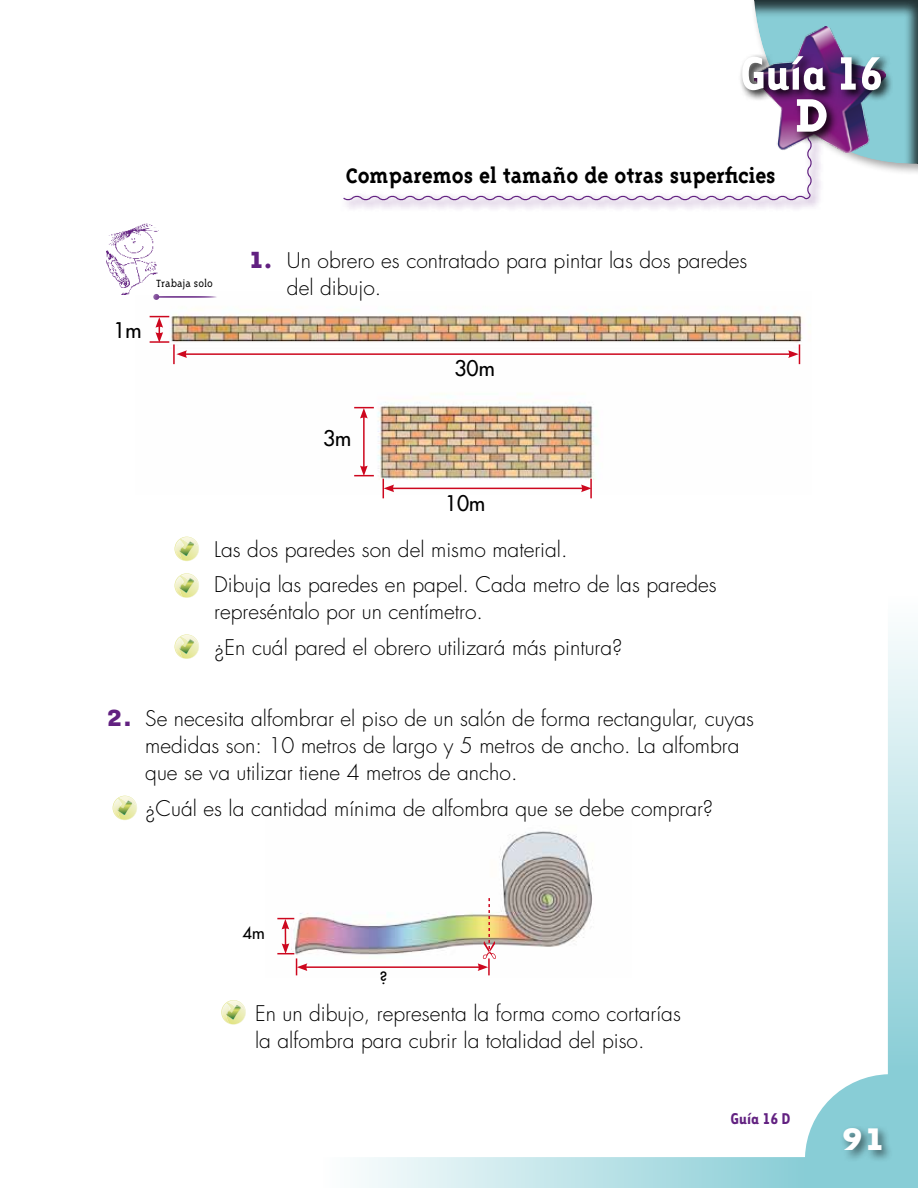
<style>
.page{position:relative;width:918px;height:1188px;background:#fff}
.page>*{position:absolute;margin:0;border:0;box-sizing:border-box;transform-origin:0 0}
.t1{font:700 54px "Tarzana Narrow";color:#fff}
.t2{font:800 54px "Triplex Serif";color:#fff}
.t3{font:700 36px "Tarzana Wide";color:#fff}
.t4{font:700 24px "Triplex Serif";color:#000}
.t5{font:300 21px/27px "Futura";color:#000}
.t6{font:21px "Futura";color:#000}
.t7{font:700 18px "Tarzana Narrow";color:#622181}
.t8{font:16.5px "Futura";color:#000}
.t9{font:300 12px "Triplex Serif";color:#000}
.s1{font-family:"Tarzana Wide";font-weight:700;font-size:27px;color:#622181}
.s2{font-weight:700;color:#622181}
</style>
<div class="page">
<img style="left:277px;top:913px;width:45px;height:63px">
<hr style="left:305px;top:966px;width:175px;height:2px;background:#cd071e">
<svg style="left:322px;top:634px;width:596px;height:554px"></svg>
<svg style="left:277px;top:918px;width:30px;height:57px"></svg>
<img style="left:149px;top:309px;width:654px;height:186px">
<svg style="left:346px;top:202px;width:473px;height:7px;fill:#f0eaf3"></svg>
<svg style="left:343px;top:165px;width:575px;height:37px"></svg>
<div style="left:752px;top:0;width:166px;height:165px;background:#000;opacity:.75"></div>
<img style="left:755px;top:27px;width:130px;height:125px">
<img style="left:740px;top:52px;width:153px;height:92px">
<img style="left:106px;top:223px;width:52px;height:72px">
<hr style="left:156px;top:296px;width:62px;height:2px;background:#622181">
<svg style="left:153px;top:294px;width:6px;height:6px"></svg>
<svg style="left:175px;top:537px;width:24px;height:24px"></svg>
<svg style="left:175px;top:573px;width:24px;height:25px"></svg>
<svg style="left:175px;top:634px;width:24px;height:25px"></svg>
<svg style="left:221px;top:1000px;width:25px;height:25px"></svg>
<svg style="left:113px;top:796px;width:24px;height:24px"></svg>
<hr style="left:185px;top:353px;width:606px;height:2px;background:#cd071e">
<svg style="left:176px;top:350px;width:11px;height:8px"></svg>
<hr style="left:173px;top:344px;width:2px;height:20px;background:#cd071e">
<svg style="left:788px;top:344px;width:12px;height:20px"></svg>
<hr style="left:392px;top:488px;width:191px;height:1px;background:#cd071e">
<svg style="left:383px;top:479px;width:11px;height:19px"></svg>
<svg style="left:581px;top:479px;width:11px;height:19px"></svg>
<hr style="left:363px;top:416px;width:2px;height:52px;background:#cd071e">
<svg style="left:354px;top:466px;width:20px;height:10px"></svg>
<svg style="left:354px;top:407px;width:20px;height:12px"></svg>
<svg style="left:150px;top:316px;width:19px;height:27px"></svg>
<h1 class="t1" style="left:740px;top:40px;width:145px">Guía 16</h1>
<h1 class="t2" style="left:795px;top:84px;width:35px">D</h1>
<p class="t4" style="left:346px;top:162px;width:432px">Comparemos el tamaño de otras superficies</p>
<p class="t6" style="left:113px;top:316px;width:30px">1m</p>
<p class="t9" style="left:156px;top:277px;width:58px">Trabaja solo</p>
<p class="t5" style="left:287px;top:248px;width:462px;text-indent:-39px"><span class="s1">1</span><span class="s2">.</span> Un obrero es contratado para pintar las dos paredes del dibujo.</p>
<p class="t6" style="left:454px;top:354px;width:42px">30m</p>
<p class="t6" style="left:323px;top:424px;width:30px">3m</p>
<p class="t6" style="left:445px;top:489px;width:42px">10m</p>
<p class="t5" style="left:214px;top:532px;width:504px;line-height:35.5px">Las dos paredes son del mismo material.<br>Dibuja las paredes en papel. Cada metro de las paredes</p>
<p class="t5" style="left:214px;top:595px;width:410px;line-height:35.5px">represéntalo por un centímetro.<br>¿En cuál pared el obrero utilizará más pintura?</p>
<p class="t5" style="left:145px;top:706px;width:610px;text-indent:-39px"><span class="s1">2.</span> Se necesita alfombrar el piso de un salón de forma rectangular, cuyas medidas son: 10 metros de largo y 5 metros de ancho. La alfombra que se va utilizar tiene 4 metros de ancho.</p>
<p class="t5" style="left:145px;top:795px;width:569px">¿Cuál es la cantidad mínima de alfombra que se debe comprar?</p>
<p class="t8" style="left:243px;top:922px;width:24px">4m</p>
<p class="t8" style="left:380px;top:967px;width:9px">?</p>
<p class="t5" style="left:255px;top:1001px;width:427px">En un dibujo, representa la forma como cortarías la alfombra para cubrir la totalidad del piso.</p>
<p class="t7" style="left:731px;top:1107px;width:61px">Guía 16 D</p>
<h2 class="t3" style="left:841px;top:1115px;width:45px">91</h2>
</div>
